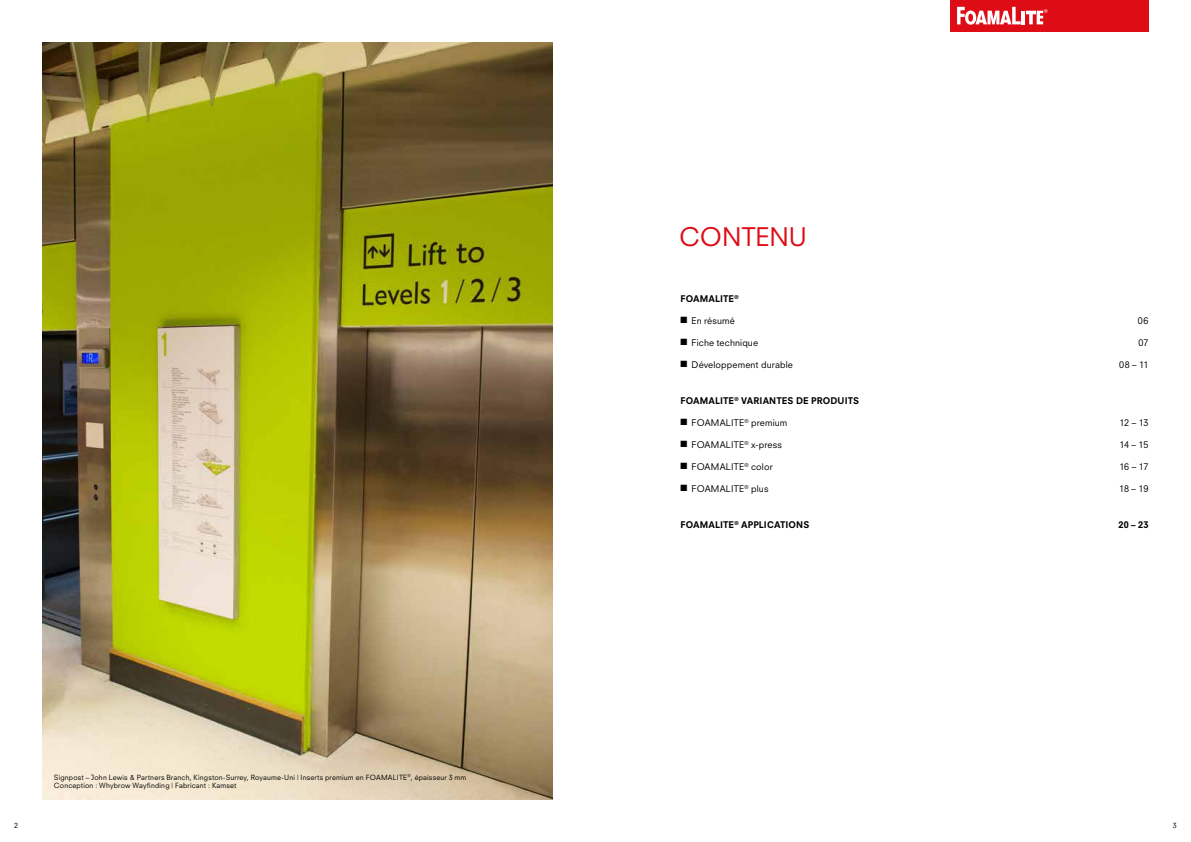
<style>
.page{position:relative;width:1191px;height:842px;background:#fff}
.page>*{position:absolute;margin:0;border:0;box-sizing:border-box;transform-origin:0 0}
.t1{font:25px "Neuzeit SLT Std";color:#de0c15}
.t2{font:9px "Neuzeit SLT Std";letter-spacing:.015em;color:#000}
.t3{font:800 9px "Neuzeit SLT Std";letter-spacing:.01em;color:#000}
.t4{font:7px/8.4px "Neuzeit SLT Std";letter-spacing:.025em;color:#000}
</style>
<div class="page">
<div style="left:950px;top:0;width:198px;height:31px;background:#de0c15"></div>
<hr style="left:1021px;top:11px;width:4px;height:13px;background:#fff">
<svg style="left:1026px;top:9px;width:21px;height:15px"></svg>
<svg style="left:957px;top:7px;width:63px;height:18px"></svg>
<img style="left:43px;top:43px;width:510px;height:756px">
<h1 class="t1" style="left:679px;top:221px;width:129px">CONTENU</h1>
<p class="t4" style="left:54px;top:773px;width:414px">Signpost – John Lewis &amp; Partners Branch, Kingston-Surrey, Royaume-Uni | Inserts premium en FOAMALITE<sup>®</sup>, épaisseur 3 mm<br>Conception : Whybrow Wayfinding | Fabricant : Kamset</p>
<p class="t3" style="left:680px;top:293px;width:60px">FOAMALITE<sup>®</sup></p>
<p class="t2" style="left:680px;top:315px;width:56px">■ En résumé</p>
<p class="t2" style="left:1138px;top:315px;width:12px">06</p>
<p class="t2" style="left:680px;top:337px;width:79px">■ Fiche technique</p>
<p class="t2" style="left:1138px;top:337px;width:12px">07</p>
<p class="t2" style="left:680px;top:359px;width:114px">■ Développement durable</p>
<p class="t2" style="left:1119px;top:359px;width:31px">08 – 11</p>
<p class="t3" style="left:680px;top:395px;width:180px">FOAMALITE<sup>®</sup> VARIANTES DE PRODUITS</p>
<p class="t2" style="left:680px;top:417px;width:108px">■ FOAMALITE<sup>®</sup> premium</p>
<p class="t2" style="left:1119px;top:417px;width:30px">12 – 13</p>
<p class="t2" style="left:680px;top:439px;width:103px">■ FOAMALITE<sup>®</sup> x-press</p>
<p class="t2" style="left:1119px;top:439px;width:31px">14 – 15</p>
<p class="t2" style="left:680px;top:461px;width:94px">■ FOAMALITE<sup>®</sup> color</p>
<p class="t2" style="left:1119px;top:461px;width:31px">16 – 17</p>
<p class="t2" style="left:680px;top:483px;width:89px">■ FOAMALITE<sup>®</sup> plus</p>
<p class="t2" style="left:1119px;top:483px;width:31px">18 – 19</p>
<p class="t3" style="left:680px;top:519px;width:130px">FOAMALITE<sup>®</sup> APPLICATIONS</p>
<p class="t3" style="left:1118px;top:519px;width:32px">20 – 23</p>
<p class="t4" style="left:14px;top:821px;width:5px">2</p>
<p class="t4" style="left:1172px;top:821px;width:5px">3</p>
</div>
